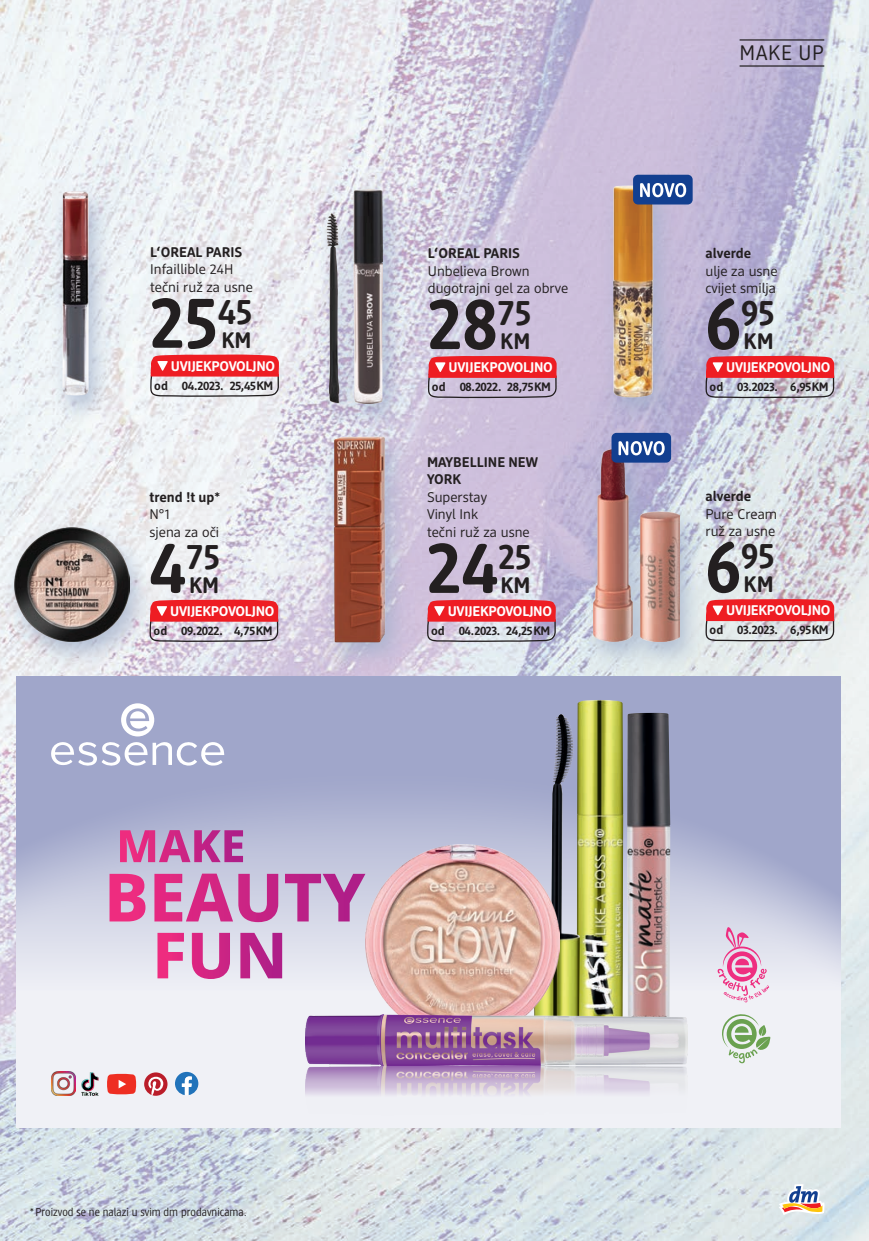
<style>
.page{position:relative;width:869px;height:1241px;background:#fff}
.page>*{position:absolute;margin:0;border:0;box-sizing:border-box;transform-origin:0 0}
.t1{font:700 72.8px "DM Brand";color:#231f20}
.t2{font:700 35.7px "DM Brand";color:#231f20}
.t3{font:700 22.4px "DM Brand";color:#231f20}
.t4{font:21px "DM Brand";letter-spacing:.04em;color:#231f20}
.t5{font:14px/17.5px "DM Support";color:#231f20}
.t6{font:700 14px "DM Support";letter-spacing:-.02em;color:#fff}
.t7{font:700 14px/17.5px "DM Support";color:#231f20}
.t8{font:700 12.25px "DM Support";letter-spacing:-.04em;color:#231f20}
.t9{font:11.38px "DM Intelligence";color:#231f20}
.s1{font-size:72.8px}
</style>
<div class="page">
<img style="left:0;top:0;width:868px;height:1240px">
<hr style="left:739px;top:39px;width:84px;height:2px;background:#231f20">
<hr style="left:739px;top:65px;width:84px;height:2px;background:#231f20">
<svg style="left:153px;top:354px;width:127px;height:43px"></svg>
<svg style="left:704px;top:599px;width:130px;height:43px;background:#df7d81"></svg>
<svg style="left:704px;top:356px;width:130px;height:43px;background:#d6727c"></svg>
<svg style="left:426px;top:599px;width:130px;height:43px;background:#db7580"></svg>
<svg style="left:427px;top:356px;width:130px;height:43px;background:#d76d7d"></svg>
<svg style="left:154px;top:599px;width:125px;height:43px;background:#e07780"></svg>
<div style="left:49px;top:183px;width:65px;height:242px;background:#a0afca;opacity:.75"></div>
<img style="left:0;top:172px;width:153px;height:236px">
<div style="left:321px;top:427px;width:89px;height:244px;background:#a0afca;opacity:.75"></div>
<img style="left:317px;top:432px;width:85px;height:229px">
<svg style="left:778px;top:1183px;width:46px;height:31px"></svg>
<div style="left:600px;top:177px;width:78px;height:249px;background:#a0afca;opacity:.75"></div>
<img style="left:602px;top:172px;width:60px;height:236px">
<div style="left:632px;top:175px;width:60px;height:29px;background:#123f90;border-radius:5px"></div>
<svg style="left:640px;top:183px;width:46px;height:14px"></svg>
<div style="left:314px;top:181px;width:94px;height:251px;background:#a0afca;opacity:.75"></div>
<img style="left:326px;top:189px;width:56px;height:214px">
<div style="left:2px;top:518px;width:152px;height:153px;background:#a0afca;opacity:.75"></div>
<img style="left:15px;top:527px;width:114px;height:114px">
<div style="left:579px;top:441px;width:125px;height:230px;background:#a0afca;opacity:.75"></div>
<img style="left:592px;top:449px;width:87px;height:192px">
<div style="left:611px;top:433px;width:59px;height:29px;background:#123f90;border-radius:5px"></div>
<svg style="left:618px;top:441px;width:46px;height:14px"></svg>
<div style="left:16px;top:676px;width:824px;height:451px;background:#a0a6ca"></div>
<svg style="left:16px;top:765px;width:824px;height:362px"></svg>
<img style="left:52px;top:1071px;width:17px;height:24px">
<svg style="left:175px;top:1071px;width:23px;height:24px"></svg>
<svg style="left:144px;top:1072px;width:23px;height:23px"></svg>
<svg style="left:111px;top:1073px;width:25px;height:21px"></svg>
<img style="left:69px;top:1071px;width:42px;height:24px">
<svg style="left:721px;top:1013px;width:49px;height:50px;background:#bfd3b9"></svg>
<svg style="left:717px;top:926px;width:51px;height:76px;background:#e7b6d2"></svg>
<img style="left:576px;top:700px;width:47px;height:313px">
<img style="left:556px;top:714px;width:4px;height:16px">
<img style="left:365px;top:844px;width:194px;height:169px">
<img style="left:626px;top:712px;width:44px;height:301px">
<img style="left:306px;top:1013px;width:381px;height:103px">
<svg style="left:50px;top:703px;width:174px;height:63px"></svg>
<svg style="left:120px;top:830px;width:123px;height:32px;background:#c566a7"></svg>
<svg style="left:109px;top:873px;width:256px;height:49px;background:#d07bb3"></svg>
<svg style="left:157px;top:932px;width:125px;height:46px;background:#d67db5"></svg>
<p class="t7" style="left:150px;top:243px;width:94px">L‘OREAL PARIS</p>
<p class="t5" style="left:150px;top:260px;width:104px">Infaillible 24H tečni ruž za usne</p>
<p class="t1" style="left:150px;top:276px;width:104px">25<sup>45</sup></p>
<p class="t3" style="left:221px;top:326px;width:32px">KM</p>
<p class="t6" style="left:171px;top:357px;width:106px">UVIJEKPOVOLJNO</p>
<p class="t8" style="left:154px;top:378px;width:120px">od 04.2023. 25,45KM</p>
<p class="t7" style="left:149px;top:487px;width:72px">trend !t up*</p>
<p class="t5" style="left:149px;top:505px;width:71px">N°1<br>sjena za oči</p>
<p class="t2" style="left:149px;top:534px;width:72px"><span class="s1">4</span>75</p>
<p class="t3" style="left:189px;top:571px;width:32px">KM</p>
<p class="t6" style="left:170px;top:602px;width:106px">UVIJEKPOVOLJNO</p>
<p class="t8" style="left:153px;top:623px;width:120px">od 09.2022. 4,75KM</p>
<p class="t7" style="left:427px;top:244px;width:94px">L‘OREAL PARIS</p>
<p class="t5" style="left:427px;top:261px;width:142px">Unbelieva Brown dugotrajni gel za obrve</p>
<p class="t1" style="left:427px;top:278px;width:105px">28<sup>75</sup></p>
<p class="t3" style="left:500px;top:327px;width:32px">KM</p>
<p class="t6" style="left:448px;top:358px;width:106px">UVIJEKPOVOLJNO</p>
<p class="t8" style="left:432px;top:379px;width:120px">od 08.2022. 28,75KM</p>
<p class="t7" style="left:427px;top:452px;width:112px">MAYBELLINE NEW<br>YORK</p>
<p class="t5" style="left:427px;top:487px;width:104px">Superstay<br>Vinyl Ink<br>tečni ruž za usne</p>
<p class="t1" style="left:427px;top:521px;width:106px">24<sup>25</sup></p>
<p class="t3" style="left:500px;top:571px;width:32px">KM</p>
<p class="t6" style="left:447px;top:602px;width:106px">UVIJEKPOVOLJNO</p>
<p class="t8" style="left:431px;top:623px;width:120px">od 04.2023. 24,25KM</p>
<p class="t4" style="left:739px;top:40px;width:86px">MAKE UP</p>
<p class="t7" style="left:705px;top:244px;width:47px">alverde</p>
<p class="t5" style="left:705px;top:261px;width:74px">ulje za usne cvijet smilja</p>
<p class="t2" style="left:705px;top:290px;width:71px"><span class="s1">6</span>95</p>
<p class="t3" style="left:743px;top:327px;width:32px">KM</p>
<p class="t6" style="left:725px;top:358px;width:106px">UVIJEKPOVOLJNO</p>
<p class="t8" style="left:709px;top:379px;width:120px">od 03.2023. 6,95KM</p>
<p class="t7" style="left:705px;top:487px;width:47px">alverde</p>
<p class="t5" style="left:705px;top:504px;width:73px">Pure Cream ruž za usne</p>
<p class="t2" style="left:705px;top:533px;width:71px"><span class="s1">6</span>95</p>
<p class="t3" style="left:743px;top:570px;width:32px">KM</p>
<p class="t6" style="left:725px;top:601px;width:106px">UVIJEKPOVOLJNO</p>
<p class="t8" style="left:709px;top:622px;width:120px">od 03.2023. 6,95KM</p>
<p class="t9" style="left:30px;top:1204px;width:218px">*Proizvod se ne nalazi u svim dm prodavnicama.</p>
</div>
